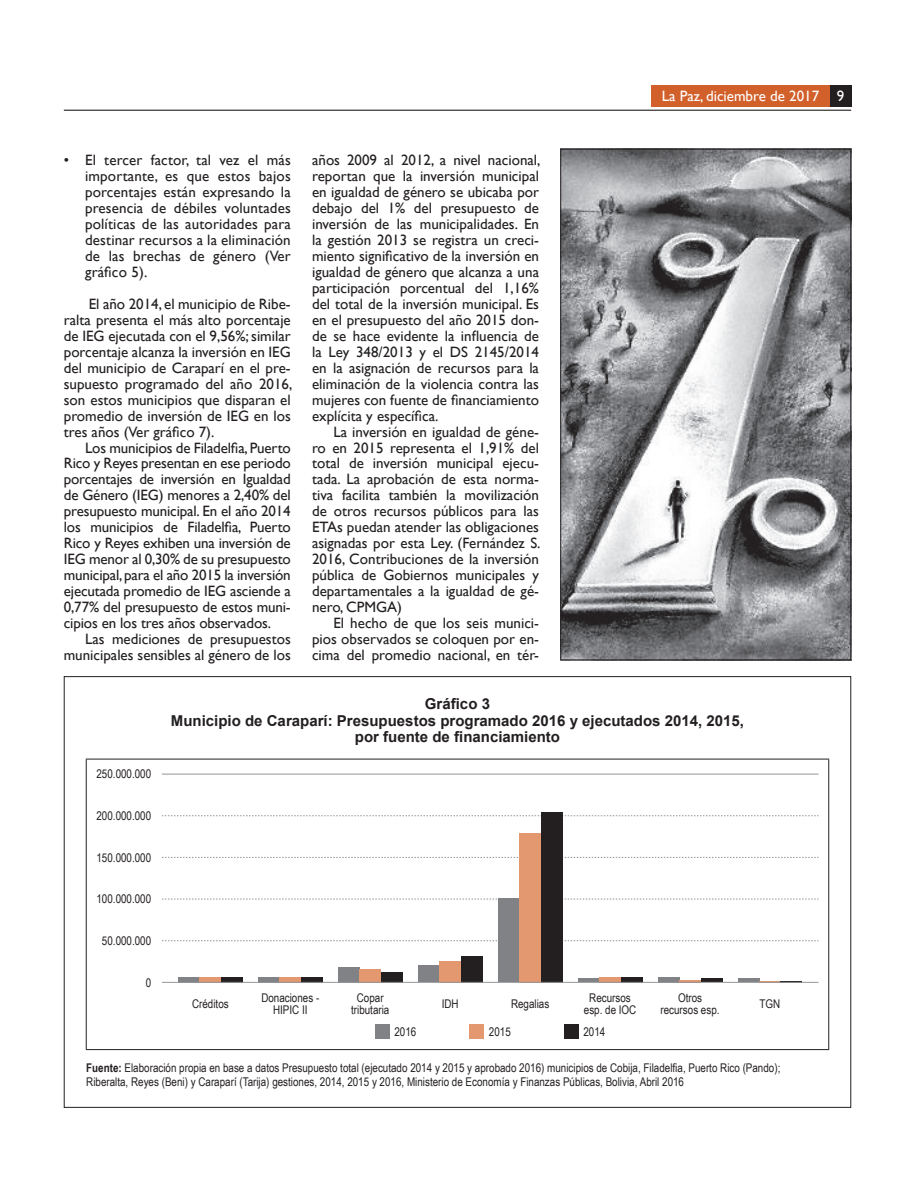
<style>
.page{position:relative;width:915px;height:1191px;background:#fff}
.page>*{position:absolute;margin:0;border:0;box-sizing:border-box;transform-origin:0 0}
.t1{font:15px/16px "Gill Sans";color:#231f20;text-align:justify}
.t2{font:700 15px/16.5px "Arial";color:#231f20;text-align:center}
.t3{font:15px "Gill Sans";color:#fff}
.t4{font:12px/12px "Arial Narrow";color:#231f20;text-align:center}
.s1{font-weight:700}
</style>
<div class="page">
<div style="left:829px;top:85px;width:21px;height:21px;background:#231f20"></div>
<div style="left:651px;top:85px;width:178px;height:21px;background:#d2602b"></div>
<hr style="left:64px;top:110px;width:786px;height:1px;background:#231f20">
<img style="left:562px;top:151px;width:286px;height:507px">
<div style="left:560px;top:149px;width:290px;height:511px;border:1px solid #231f20"></div>
<hr style="left:86px;top:758px;width:742px;height:1px;background:#231f20">
<hr style="left:86px;top:759px;width:1px;height:290px;background:#231f20">
<hr style="left:828px;top:759px;width:1px;height:290px;background:#231f20">
<hr style="left:86px;top:1049px;width:742px;height:1px;background:#231f20">
<svg style="left:162px;top:940px;width:656px;height:1px"></svg>
<svg style="left:162px;top:898px;width:656px;height:1px"></svg>
<svg style="left:162px;top:857px;width:656px;height:1px"></svg>
<svg style="left:162px;top:815px;width:656px;height:1px"></svg>
<hr style="left:162px;top:773px;width:656px;height:1px;background:#939598">
<div style="left:375px;top:1024px;width:14px;height:15px;background:#808285"></div>
<div style="left:469px;top:1024px;width:14px;height:15px;background:#e39870"></div>
<div style="left:564px;top:1024px;width:14px;height:15px;background:#231f20"></div>
<div style="left:498px;top:898px;width:21px;height:84px;background:#808285"></div>
<div style="left:519px;top:832px;width:21px;height:150px;background:#e39870"></div>
<div style="left:540px;top:812px;width:22px;height:170px;background:#231f20"></div>
<hr style="left:577px;top:978px;width:22px;height:4px;background:#808285">
<div style="left:599px;top:977px;width:21px;height:5px;background:#e39870"></div>
<div style="left:620px;top:977px;width:22px;height:5px;background:#231f20"></div>
<div style="left:657px;top:977px;width:22px;height:5px;background:#808285"></div>
<hr style="left:679px;top:980px;width:21px;height:2px;background:#e39870">
<svg style="left:700px;top:978px;width:22px;height:4px"></svg>
<hr style="left:737px;top:978px;width:22px;height:4px;background:#808285">
<svg style="left:759px;top:981px;width:42px;height:1px"></svg>
<div style="left:418px;top:965px;width:21px;height:17px;background:#808285"></div>
<div style="left:439px;top:960px;width:22px;height:22px;background:#e39870"></div>
<div style="left:461px;top:956px;width:21px;height:26px;background:#231f20"></div>
<div style="left:338px;top:967px;width:21px;height:15px;background:#808285"></div>
<div style="left:359px;top:968px;width:22px;height:14px;background:#e39870"></div>
<div style="left:381px;top:972px;width:21px;height:10px;background:#231f20"></div>
<div style="left:258px;top:977px;width:21px;height:5px;background:#808285"></div>
<div style="left:279px;top:977px;width:22px;height:5px;background:#e39870"></div>
<div style="left:301px;top:977px;width:21px;height:5px;background:#231f20"></div>
<div style="left:178px;top:977px;width:21px;height:5px;background:#808285"></div>
<div style="left:199px;top:977px;width:22px;height:5px;background:#e39870"></div>
<div style="left:221px;top:977px;width:21px;height:5px;background:#231f20"></div>
<hr style="left:162px;top:982px;width:656px;height:1px;background:#939598">
<p class="t3" style="left:661px;top:87px;width:184px">La Paz, diciembre de 2017 9</p>
<p class="t1" style="left:85px;top:152px;width:207px;text-indent:-21px">• El tercer factor, tal vez el más importante, es que estos bajos porcentajes están expresando la presencia de débiles voluntades políticas de las autoridades para destinar recursos a la eliminación de las brechas de género (Ver gráfico 5).</p>
<p class="t1" style="left:64px;top:296px;width:230px;text-indent:25px">El año 2014, el municipio de Ribe&shy;ralta presenta el más alto porcentaje de IEG ejecutada con el 9,56%; similar porcentaje alcanza la inversión en IEG del municipio de Caraparí en el pre&shy;supuesto programado del año 2016, son estos municipios que disparan el promedio de inversión de IEG en los tres años (Ver gráfico 7).</p>
<p class="t1" style="left:64px;top:440px;width:228px;text-indent:21px">Los municipios de Filadelfia, Puerto Rico y Reyes presentan en ese periodo porcentajes de inversión en Igualdad de Género (IEG) menores a 2,40% del presupuesto municipal. En el año 2014 los municipios de Filadelfia, Puerto Rico y Reyes exhiben una inversión de IEG menor al 0,30% de su presupuesto municipal, para el año 2015 la inversión ejecutada promedio de IEG asciende a 0,77% del presupuesto de estos muni&shy;cipios en los tres años observados.</p>
<p class="t1" style="left:64px;top:631px;width:228px;text-align:right">Las mediciones de presupuestos municipales sensibles al género de los</p>
<p class="t1" style="left:312px;top:152px;width:230px">años 2009 al 2012, a nivel nacional, reportan que la inversión municipal en igualdad de género se ubicaba por debajo del 1% del presupuesto de inversión de las municipalidades. En la gestión 2013 se registra un creci&shy;miento significativo de la inversión en igualdad de género que alcanza a una participación porcentual del 1,16% del total de la inversión municipal. Es en el presupuesto del año 2015 don&shy;de se hace evidente la influencia de la Ley 348/2013 y el DS 2145/2014 en la asignación de recursos para la eliminación de la violencia contra las mujeres con fuente de financiamiento explícita y específica.</p>
<p class="t1" style="left:312px;top:424px;width:230px;text-indent:21px">La inversión en igualdad de géne&shy;ro en 2015 representa el 1,91% del total de inversión municipal ejecu&shy;tada. La aprobación de esta norma&shy;tiva facilita también la movilización de otros recursos públicos para las ETAs puedan atender las obligaciones asignadas por esta Ley. (Fernández S.<br>2016, Contribuciones de la inversión pública de Gobiernos municipales y departamentales a la igualdad de gé&shy;nero, CPMGA)</p>
<p class="t1" style="left:312px;top:615px;width:228px;text-indent:21px">El hecho de que los seis munici&shy;pios observados se coloquen por en&shy;cima del promedio nacional, en tér-</p>
<p class="t2" style="left:171px;top:696px;width:574px">Gráfico 3<br>Municipio de Caraparí: Presupuestos programado 2016 y ejecutados 2014, 2015, por fuente de financiamiento</p>
<p class="t4" style="left:96px;top:768px;width:56px">250.000.000</p>
<p class="t4" style="left:96px;top:809px;width:56px">200.000.000</p>
<p class="t4" style="left:96px;top:851px;width:56px">150.000.000</p>
<p class="t4" style="left:96px;top:892px;width:56px">100.000.000</p>
<p class="t4" style="left:102px;top:934px;width:51px">50.000.000</p>
<p class="t4" style="left:146px;top:976px;width:7px">0</p>
<p class="t4" style="left:192px;top:997px;width:38px">Créditos</p>
<p class="t4" style="left:261px;top:991px;width:59px">Donaciones -<br>HIPIC II</p>
<p class="t4" style="left:351px;top:991px;width:40px">Copar tributaria</p>
<p class="t4" style="left:511px;top:997px;width:40px">Regalias</p>
<p class="t4" style="left:583px;top:991px;width:54px">Recursos esp. de IOC</p>
<p class="t4" style="left:660px;top:991px;width:61px">Otros recursos esp.</p>
<p class="t4" style="left:441px;top:997px;width:18px">IDH</p>
<p class="t4" style="left:759px;top:997px;width:22px">TGN</p>
<p class="t4" style="left:394px;top:1025px;width:23px">2016</p>
<p class="t4" style="left:489px;top:1025px;width:23px">2015</p>
<p class="t4" style="left:583px;top:1025px;width:23px">2014</p>
<p class="t4" style="left:86px;top:1060px;width:695px;line-height:13.5px;text-align:left"><span class="s1">Fuente:</span> Elaboración propia en base a datos Presupuesto total (ejecutado 2014 y 2015 y aprobado 2016) municipios de Cobija, Filadelfia, Puerto Rico (Pando);<br>Riberalta, Reyes (Beni) y Caraparí (Tarija) gestiones, 2014, 2015 y 2016, Ministerio de Economía y Finanzas Públicas, Bolivia, Abril 2016</p>
</div>
